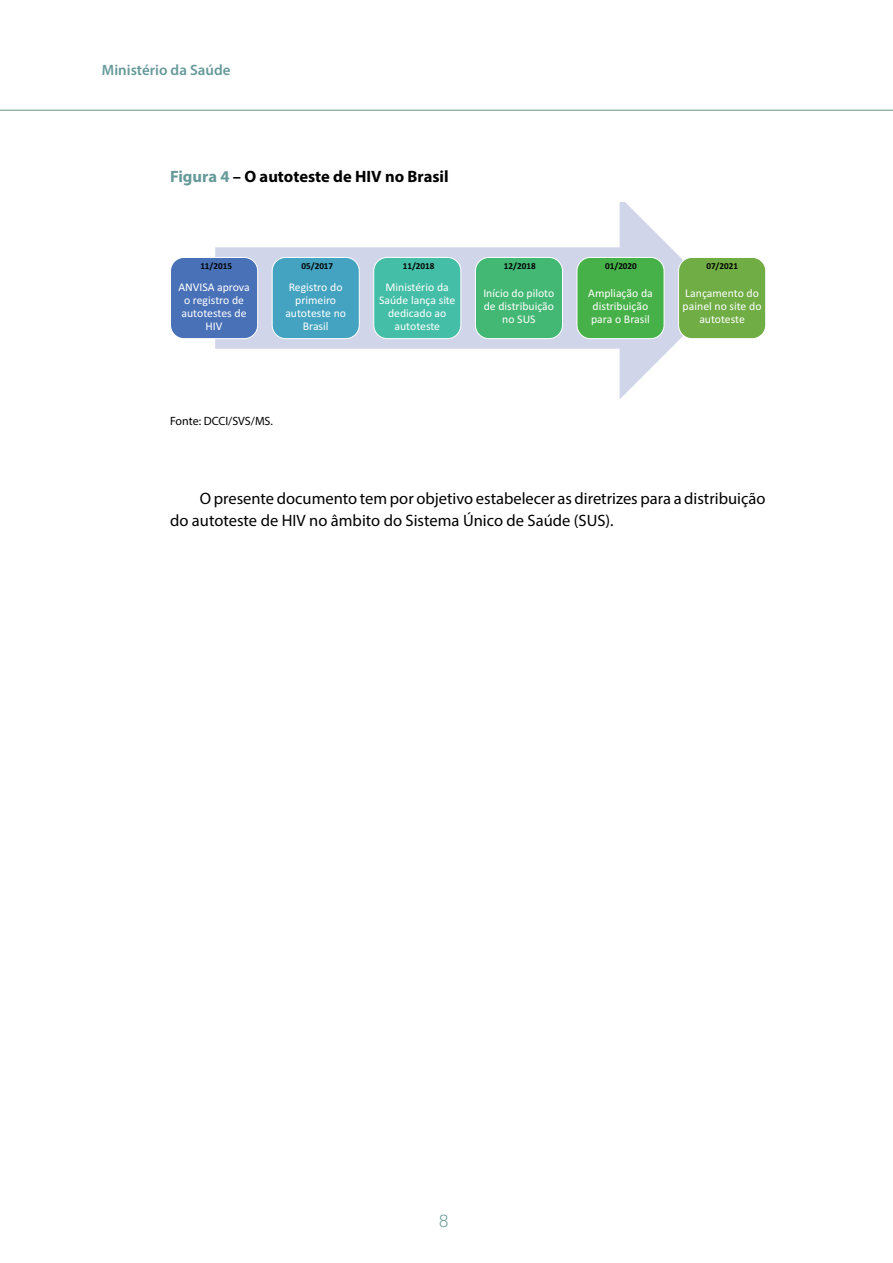
<style>
.page{position:relative;width:893px;height:1263px;background:#fff}
.page>*{position:absolute;margin:0;border:0;box-sizing:border-box;transform-origin:0 0}
.t1{font:300 18px "Turmino";color:#699}
.t2{font:16.5px/22.5px "Myriad Pro";color:#000}
.t3{font:700 16.5px "Myriad Pro";color:#000}
.t4{font:600 15px "Myriad Pro";color:#699}
.t5{font:12px "Myriad Pro";color:#000}
.t6{font:11.7px/12.9px "Calibri";color:#fff;text-align:center}
.t7{font:700 9.15px "Calibri";color:#000}
.s1{color:#699}
</style>
<div class="page">
<hr style="left:0;top:110px;width:893px;height:1px;background:#6f9277">
<svg style="left:215px;top:202px;width:468px;height:197px"></svg>
<div style="left:171px;top:257px;width:87px;height:82px;background:#4971b8;border-radius:14px"></div>
<div style="left:170px;top:257px;width:88px;height:82px;border:1px solid #fff;border-radius:14px"></div>
<div style="left:272px;top:257px;width:87px;height:82px;background:#43a3c0;border-radius:14px"></div>
<div style="left:272px;top:257px;width:88px;height:82px;border:1px solid #fff;border-radius:14px"></div>
<div style="left:374px;top:257px;width:87px;height:82px;background:#44bea7;border-radius:14px"></div>
<div style="left:373px;top:257px;width:88px;height:82px;border:1px solid #fff;border-radius:14px"></div>
<div style="left:475px;top:257px;width:87px;height:82px;background:#43b874;border-radius:14px"></div>
<div style="left:475px;top:257px;width:88px;height:82px;border:1px solid #fff;border-radius:14px"></div>
<div style="left:577px;top:257px;width:87px;height:82px;background:#47b149;border-radius:14px"></div>
<div style="left:577px;top:257px;width:87px;height:82px;border:1px solid #fff;border-radius:14px"></div>
<div style="left:679px;top:257px;width:87px;height:82px;background:#70ad45;border-radius:14px"></div>
<div style="left:678px;top:257px;width:88px;height:82px;border:1px solid #fff;border-radius:14px"></div>
<p class="t4" style="left:102px;top:60px;width:130px">Ministério da Saúde</p>
<h2 class="t3" style="left:170px;top:166px;width:280px"><span class="s1">Figura 4</span> – O autoteste de HIV no Brasil</h2>
<p class="t7" style="left:200px;top:259px;width:33px">11/2015</p>
<p class="t7" style="left:302px;top:259px;width:33px">05/2017</p>
<p class="t7" style="left:403px;top:259px;width:33px">11/2018</p>
<p class="t7" style="left:504px;top:259px;width:33px">12/2018</p>
<p class="t7" style="left:605px;top:259px;width:33px">01/2020</p>
<p class="t7" style="left:706px;top:259px;width:33px">07/2021</p>
<p class="t6" style="left:178px;top:280px;width:73px">ANVISA aprova o registro de autotestes de<br>HIV</p>
<p class="t6" style="left:285px;top:280px;width:62px">Registro do primeiro autoteste no<br>Brasil</p>
<p class="t6" style="left:379px;top:280px;width:78px">Ministério da<br>Saúde lança site dedicado ao autoteste</p>
<p class="t6" style="left:483px;top:287px;width:73px">Início do piloto de distribuição no SUS</p>
<p class="t6" style="left:588px;top:287px;width:66px;text-align:left">Ampliação da distribuição para o Brasil</p>
<p class="t6" style="left:683px;top:287px;width:80px">Lançamento do painel no site do autoteste</p>
<p class="t5" style="left:170px;top:413px;width:104px">Fonte: DCCI/SVS/MS.</p>
<h2 class="t2" style="left:170px;top:486px;width:597px;text-indent:30px">O presente documento tem por objetivo estabelecer as diretrizes para a distribuição do autoteste de HIV no âmbito do Sistema Único de Saúde (SUS).</h2>
<h1 class="t1" style="left:439px;top:1211px;width:11px">8</h1>
</div>
